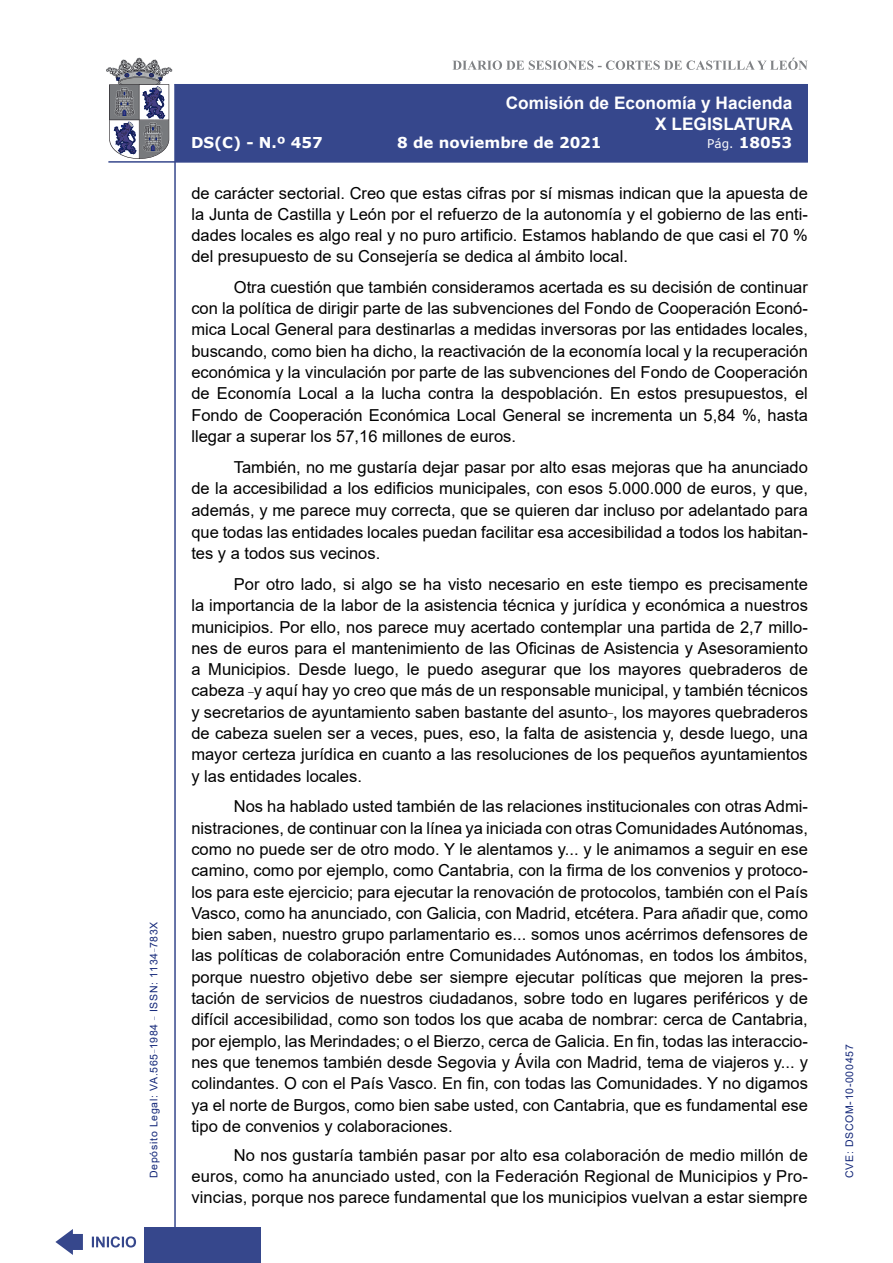
<style>
.page{position:relative;width:893px;height:1263px;background:#fff}
.page>*{position:absolute;margin:0;border:0;box-sizing:border-box;transform-origin:0 0}
.t1{font:700 17.25px/20.7px "Arial";color:#fff;text-align:right}
.t2{font:16.5px/21.3px "Arial";color:#000;text-align:justify}
.t3{font:700 15px "Verdana";color:#fff}
.t4{font:10.5px "Arial";letter-spacing:.065em;color:#122678}
.s1{font-weight:400;font-size:12px}
</style>
<div class="page">
<svg style="left:452px;top:58px;width:356px;height:12px"></svg>
<hr style="left:174px;top:84px;width:2px;height:1179px;background:#36478c">
<div style="left:144px;top:1227px;width:117px;height:36px;background:#36478c"></div>
<div style="left:175px;top:84px;width:633px;height:78px;background:#36478c"></div>
<hr style="left:108px;top:161px;width:700px;height:2px;background:#36478c">
<svg style="left:92px;top:1236px;width:44px;height:11px"></svg>
<svg style="left:55px;top:1229px;width:28px;height:26px"></svg>
<svg style="left:106px;top:58px;width:66px;height:101px"></svg>
<p class="t4" style="left:146px;top:1178px;width:258px;rotate:-90deg">Depósito Legal: VA.565<sup>_</sup>1984 <sup>_</sup> ISSN: 1134<sup>_</sup>783X</p>
<p class="t1" style="left:506px;top:93px;width:289px">Comisión de Economía y Hacienda<br>X LEGISLATURA</p>
<p class="t3" style="left:191px;top:132px;width:133px">DS(C) - N.º 457</p>
<p class="t3" style="left:397px;top:132px;width:206px">8 de noviembre de 2021</p>
<p class="t3" style="left:707px;top:132px;width:86px"><span class="s1">Pág.</span> 18053</p>
<p class="t2" style="left:191px;top:183px;width:618px">de carácter sectorial. Creo que estas cifras por sí mismas indican que la apuesta de la Junta de Castilla y León por el refuerzo de la autonomía y el gobierno de las enti&shy;dades locales es algo real y no puro artificio. Estamos hablando de que casi el 70 % del presupuesto de su Consejería se dedica al ámbito local.</p>
<p class="t2" style="left:191px;top:276px;width:618px;text-indent:43px">Otra cuestión que también consideramos acertada es su decisión de continuar con la política de dirigir parte de las subvenciones del Fondo de Cooperación Econó&shy;mica Local General para destinarlas a medidas inversoras por las entidades locales, buscando, como bien ha dicho, la reactivación de la economía local y la recuperación económica y la vinculación por parte de las subvenciones del Fondo de Cooperación de Economía Local a la lucha contra la despoblación. En estos presupuestos, el Fondo de Cooperación Económica Local General se incrementa un 5,84 %, hasta llegar a superar los 57,16 millones de euros.</p>
<p class="t2" style="left:191px;top:456px;width:618px;text-indent:43px">También, no me gustaría dejar pasar por alto esas mejoras que ha anunciado de la accesibilidad a los edificios municipales, con esos 5.000.000 de euros, y que, además, y me parece muy correcta, que se quieren dar incluso por adelantado para que todas las entidades locales puedan facilitar esa accesibilidad a todos los habitan&shy;tes y a todos sus vecinos.</p>
<p class="t2" style="left:191px;top:573px;width:618px;text-indent:43px">Por otro lado, si algo se ha visto necesario en este tiempo es precisamente la importancia de la labor de la asistencia técnica y jurídica y económica a nuestros municipios. Por ello, nos parece muy acertado contemplar una partida de 2,7 millo&shy;nes de euros para el mantenimiento de las Oficinas de Asistencia y Asesoramiento a Municipios. Desde luego, le puedo asegurar que los mayores quebraderos de cabeza <sup>_</sup>y aquí hay yo creo que más de un responsable municipal, y también técnicos y secretarios de ayuntamiento saben bastante del asunto<sup>_</sup>, los mayores quebraderos de cabeza suelen ser a veces, pues, eso, la falta de asistencia y, desde luego, una mayor certeza jurídica en cuanto a las resoluciones de los pequeños ayuntamientos y las entidades locales.</p>
<p class="t2" style="left:191px;top:796px;width:618px;text-indent:43px">Nos ha hablado usted también de las relaciones institucionales con otras Admi&shy;nistraciones, de continuar con la línea ya iniciada con otras Comunidades Autónomas, como no puede ser de otro modo. Y le alentamos y... y le animamos a seguir en ese camino, como por ejemplo, como Cantabria, con la firma de los convenios y protoco&shy;los para este ejercicio; para ejecutar la renovación de protocolos, también con el País Vasco, como ha anunciado, con Galicia, con Madrid, etcétera. Para añadir que, como bien saben, nuestro grupo parlamentario es... somos unos acérrimos defensores de las políticas de colaboración entre Comunidades Autónomas, en todos los ámbitos, porque nuestro objetivo debe ser siempre ejecutar políticas que mejoren la pres&shy;tación de servicios de nuestros ciudadanos, sobre todo en lugares periféricos y de difícil accesibilidad, como son todos los que acaba de nombrar: cerca de Cantabria, por ejemplo, las Merindades; o el Bierzo, cerca de Galicia. En fin, todas las interaccio&shy;nes que tenemos también desde Segovia y Ávila con Madrid, tema de viajeros y... y colindantes. O con el País Vasco. En fin, con todas las Comunidades. Y no digamos ya el norte de Burgos, como bien sabe usted, con Cantabria, que es fundamental ese tipo de convenios y colaboraciones.</p>
<p class="t2" style="left:191px;top:1145px;width:618px;text-indent:43px">No nos gustaría también pasar por alto esa colaboración de medio millón de euros, como ha anunciado usted, con la Federación Regional de Municipios y Pro&shy;vincias, porque nos parece fundamental que los municipios vuelvan a estar siempre</p>
<p class="t4" style="left:842px;top:1178px;width:135px;rotate:-90deg">CVE: DSCOM-10-000457</p>
</div>
